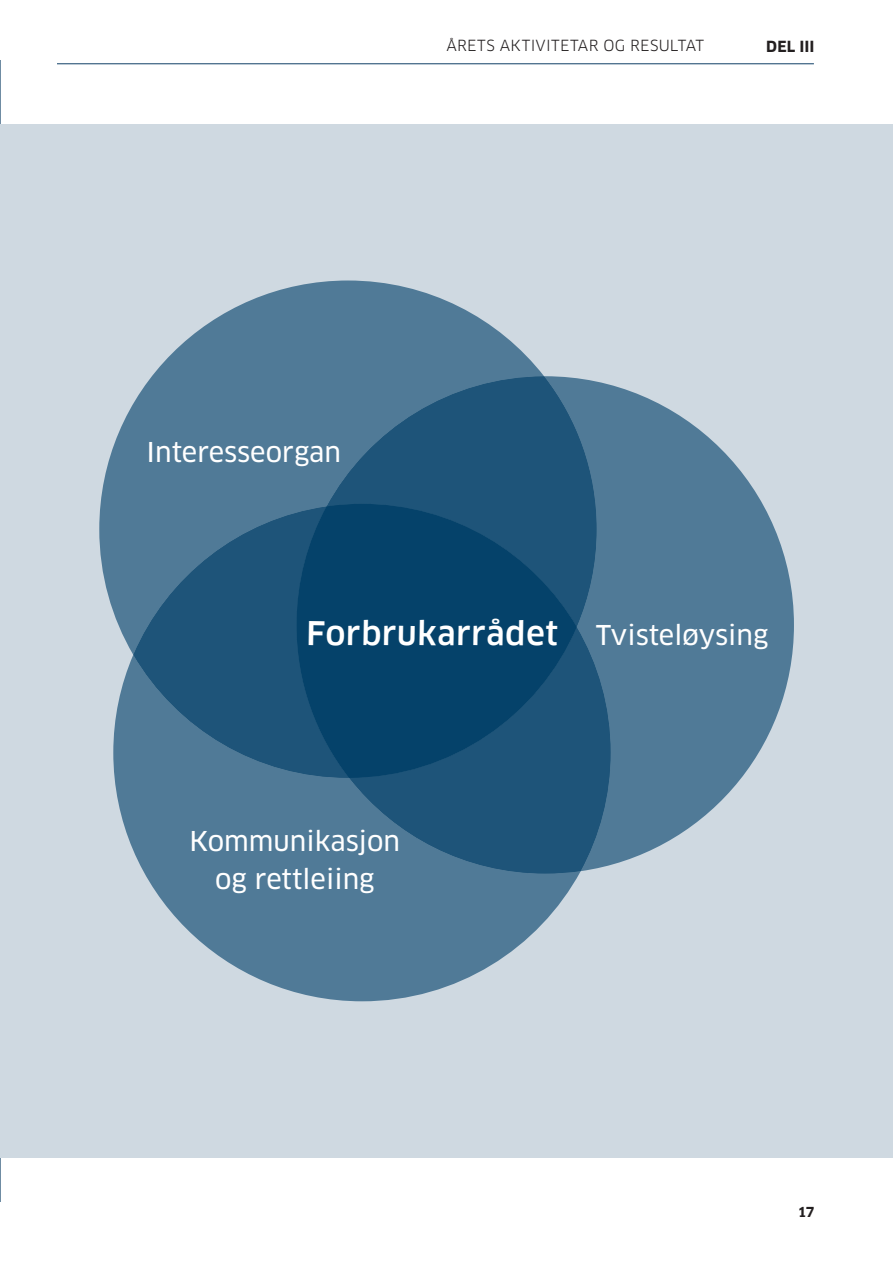
<style>
.page{position:relative;width:893px;height:1263px;background:#fff}
.page>*{position:absolute;margin:0;border:0;box-sizing:border-box;transform-origin:0 0}
.t1{font:500 32.1px "Clan OT";color:#fff}
.t2{font:26.7px/37.3px "Clan OT News";color:#fff;text-align:center}
.t3{font:15px "Clan OT";letter-spacing:.02em;color:#231f20}
.t4{font:700 15px "Clan OT";letter-spacing:.005em;color:#231f20}
.t5{font:700 13.5px "Clan OT";color:#231f20}
</style>
<div class="page">
<hr style="left:0;top:60px;width:1px;height:1141px;background:#104067">
<hr style="left:57px;top:64px;width:757px;height:1px;background:#104067">
<div style="left:0;top:124px;width:893px;height:1033px;background:#cfd9e1"></div>
<svg style="left:99px;top:280px;width:445px;height:374px;fill:#507a97"></svg>
<svg style="left:597px;top:381px;width:197px;height:484px;fill:#507a97"></svg>
<svg style="left:327px;top:376px;width:270px;height:251px;background:#2d6082"></svg>
<svg style="left:113px;top:656px;width:466px;height:345px;fill:#507a97"></svg>
<svg style="left:133px;top:506px;width:164px;height:272px;background:#306284"></svg>
<svg style="left:349px;top:627px;width:262px;height:247px;background:#2c5f81"></svg>
<svg style="left:297px;top:504px;width:280px;height:274px;background:#0c476e"></svg>
<p class="t3" style="left:446px;top:37px;width:259px">ÅRETS AKTIVITETAR OG RESULTAT</p>
<p class="t4" style="left:766px;top:37px;width:50px">DEL III</p>
<p class="t2" style="left:147px;top:433px;width:196px">Interesseorgan</p>
<p class="t1" style="left:307px;top:612px;width:253px;rotate:1deg">Forbrukarrådet</p>
<p class="t2" style="left:596px;top:617px;width:174px">Tvisteløysing</p>
<p class="t2" style="left:190px;top:823px;width:212px">Kommunikasjon og rettleiing</p>
<p class="t5" style="left:798px;top:1204px;width:18px">17</p>
</div>
